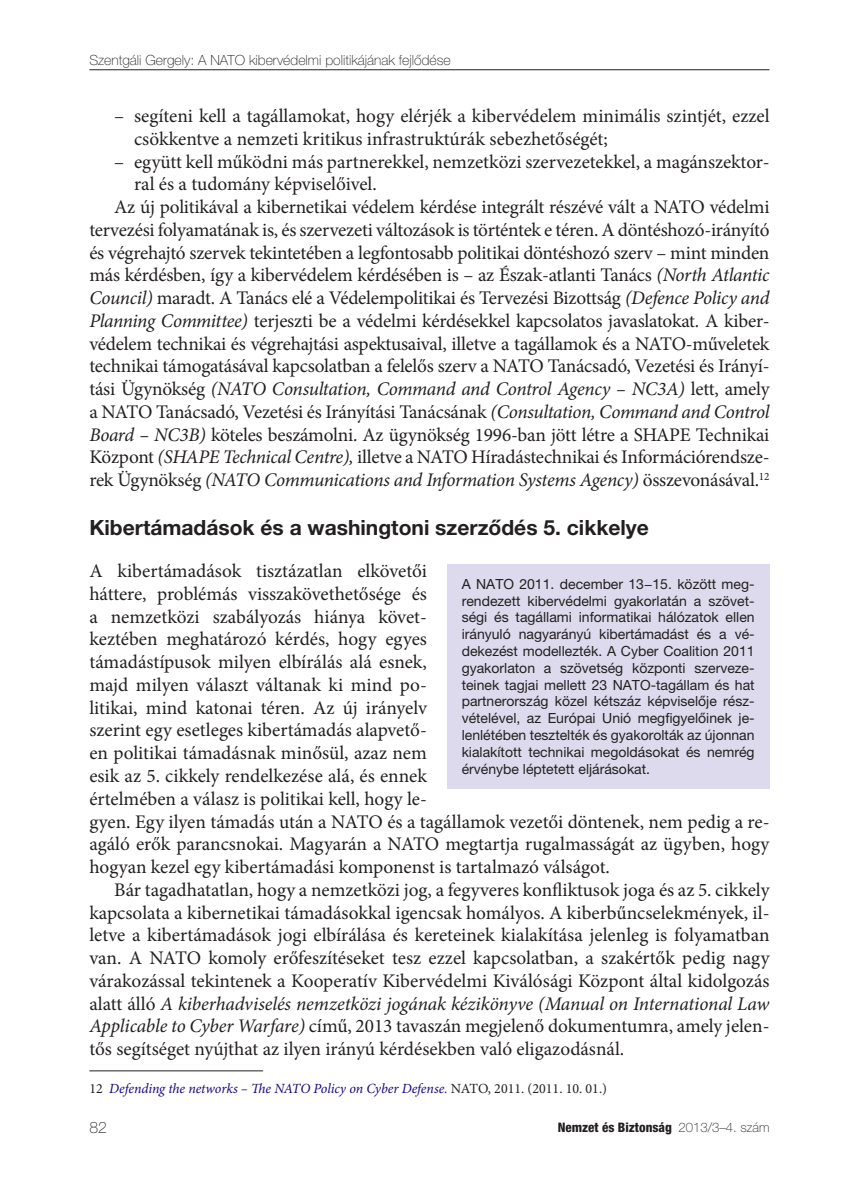
<style>
.page{position:relative;width:844px;height:1191px;background:#fff}
.page>*{position:absolute;margin:0;border:0;box-sizing:border-box;transform-origin:0 0}
.Címsor_1{font:700 21px "Helvetica Neue LT Pro";color:#231f20}
.Szöveg{font:19.25px/22.8px "Minion Pro";color:#231f20}
.Szöveg_első_bekezdés{font:19.25px/22.8px "Minion Pro";color:#231f20}
.t1{font:100 15.75px "Helvetica Neue LT Pro";color:#231f20}
.keretes{font:14px/16.8px "Helvetica Neue LT Pro";color:#231f20;text-align:justify}
.Lábjegyzet{font:italic 14px "Minion Pro";letter-spacing:-.005em;color:#170981}
.t2{font:100 14px "Helvetica Neue LT Pro";color:#231f20}
.t3{font:800 condensed 13.12px "Helvetica Neue LT Pro";color:#231f20}
.s1{font-style:italic}
.s2{font-style:normal;color:#231f20}
.s3{font-weight:100;font-stretch:normal}
</style>
<div class="page">
<hr style="left:89px;top:69px;width:680px;height:1px;background:#231f20">
<hr style="left:89px;top:1070px;width:174px;height:1px;background:#231f20">
<div style="left:446px;top:564px;width:323px;height:224px;background:#dcdaec"></div>
<p class="t2" style="left:89px;top:52px;width:363px">Szentgáli Gergely: A NATO kibervédelmi politikájának fejlődése</p>
<p class="Szöveg" style="left:134px;top:105px;width:636px;text-indent:-20px">– segíteni kell a tagállamokat, hogy elérjék a kibervédelem minimális szintjét, ezzel csökkentve a nemzeti kritikus infrastruktúrák sebezhetőségét;</p>
<p class="Szöveg" style="left:134px;top:150px;width:636px;text-indent:-20px">– együtt kell működni más partnerekkel, nemzetközi szervezetekkel, a magánszektor&shy;ral és a tudomány képviselőivel.</p>
<p class="Szöveg" style="left:89px;top:196px;width:681px;text-align:justify;text-indent:25px">Az új politikával a kibernetikai védelem kérdése integrált részévé vált a NATO védelmi tervezési folyamatának is, és szervezeti változások is történtek e téren. A döntéshozó-irányító és végrehajtó szervek tekintetében a legfontosabb politikai döntéshozó szerv – mint minden más kérdésben, így a kibervédelem kérdésében is – az Észak-atlanti Tanács <span class="s1">(North Atlantic Council)</span> maradt. A Tanács elé a Védelempolitikai és Tervezési Bizottság <span class="s1">(Defence Policy and Planning Committee)</span> terjeszti be a védelmi kérdésekkel kapcsolatos javaslatokat. A kiber&shy;védelem technikai és végrehajtási aspektusaival, illetve a tagállamok és a NATO-műveletek technikai támogatásával kapcsolatban a felelős szerv a NATO Tanácsadó, Vezetési és Irányí&shy;tási Ügynökség <span class="s1">(NATO Consultation, Command and Control Agency – NC3A)</span> lett, amely a NATO Tanácsadó, Vezetési és Irányítási Tanácsának <span class="s1">(Consultation, Command and Control Board – NC3B)</span> köteles beszámolni. Az ügynökség 1996-ban jött létre a SHAPE Technikai Központ <span class="s1">(SHAPE Technical Centre),</span> illetve a NATO Híradástechnikai és Információrendsze&shy;rek Ügynökség <span class="s1">(NATO Communications and Information Systems Agency)</span> összevonásával.<sup>12</sup></p>
<p class="Címsor_1" style="left:89px;top:514px;width:561px">Kibertámadások és a washingtoni szerződés 5. cikkelye</p>
<p class="Szöveg_első_bekezdés" style="left:89px;top:560px;width:681px">A kibertámadások tisztázatlan elkövetői<br>háttere, problémás visszakövethetősége és<br>a nemzetközi szabályozás hiánya követ-<br>keztében meghatározó kérdés, hogy egyes<br>támadástípusok milyen elbírálás alá esnek,<br>majd milyen választ váltanak ki mind po-<br>litikai, mind katonai téren. Az új irányelv<br>szerint egy esetleges kibertámadás alapvető-<br>en politikai támadásnak minősül, azaz nem<br>esik az 5. cikkely rendelkezése alá, és ennek<br>értelmében a válasz is politikai kell, hogy le-<br>gyen. Egy ilyen támadás után a NATO és a tagállamok vezetői döntenek, nem pedig a re&shy;agáló erők parancsnokai. Magyarán a NATO megtartja rugalmasságát az ügyben, hogy hogyan kezel egy kibertámadási komponenst is tartalmazó válságot.</p>
<p class="Szöveg" style="left:89px;top:878px;width:681px;text-align:justify;text-indent:25px">Bár tagadhatatlan, hogy a nemzetközi jog, a fegyveres konfliktusok joga és az 5. cikkely kapcsolata a kibernetikai támadásokkal igencsak homályos. A kiberbűncselekmények, il&shy;letve a kibertámadások jogi elbírálása és kereteinek kialakítása jelenleg is folyamatban van. A NATO komoly erőfeszítéseket tesz ezzel kapcsolatban, a szakértők pedig nagy várakozással tekintenek a Kooperatív Kibervédelmi Kiválósági Központ által kidolgozás alatt álló <span class="s1">A kiberhadviselés nemzetközi jogának kézikönyve (Manual on International Law Applicable to Cyber Warfare)</span> című, 2013 tavaszán megjelenő dokumentumra, amely jelen&shy;tős segítséget nyújthat az ilyen irányú kérdésekben való eligazodásnál.</p>
<p class="Lábjegyzet" style="left:89px;top:1078px;width:519px"><span class="s2">12</span> Defending the networks – The NATO Policy on Cyber Defense. <span class="s2">NATO, 2011. (2011. 10. 01.)</span></p>
<p class="keretes" style="left:461px;top:575px;width:294px">A NATO 2011. december 13−15. között meg&shy;rendezett kibervédelmi gyakorlatán a szövet&shy;ségi és tagállami informatikai hálózatok ellen irányuló nagyarányú kibertámadást és a vé&shy;dekezést modellezték. A Cyber Coalition 2011 gyakorlaton a szövetség központi szerveze&shy;teinek tagjai mellett 23 NATO-tagállam és hat partnerország közel kétszáz képviselője rész&shy;vételével, az Európai Unió megfigyelőinek je&shy;lenlétében tesztelték és gyakorolták az újonnan kialakított technikai megoldásokat és nemrég érvénybe léptetett eljárásokat.</p>
<p class="t1" style="left:89px;top:1118px;width:19px">82</p>
<p class="t3" style="left:557px;top:1119px;width:213px">Nemzet és Biztonság <span class="s3">2013/3–4. szám</span></p>
</div>
